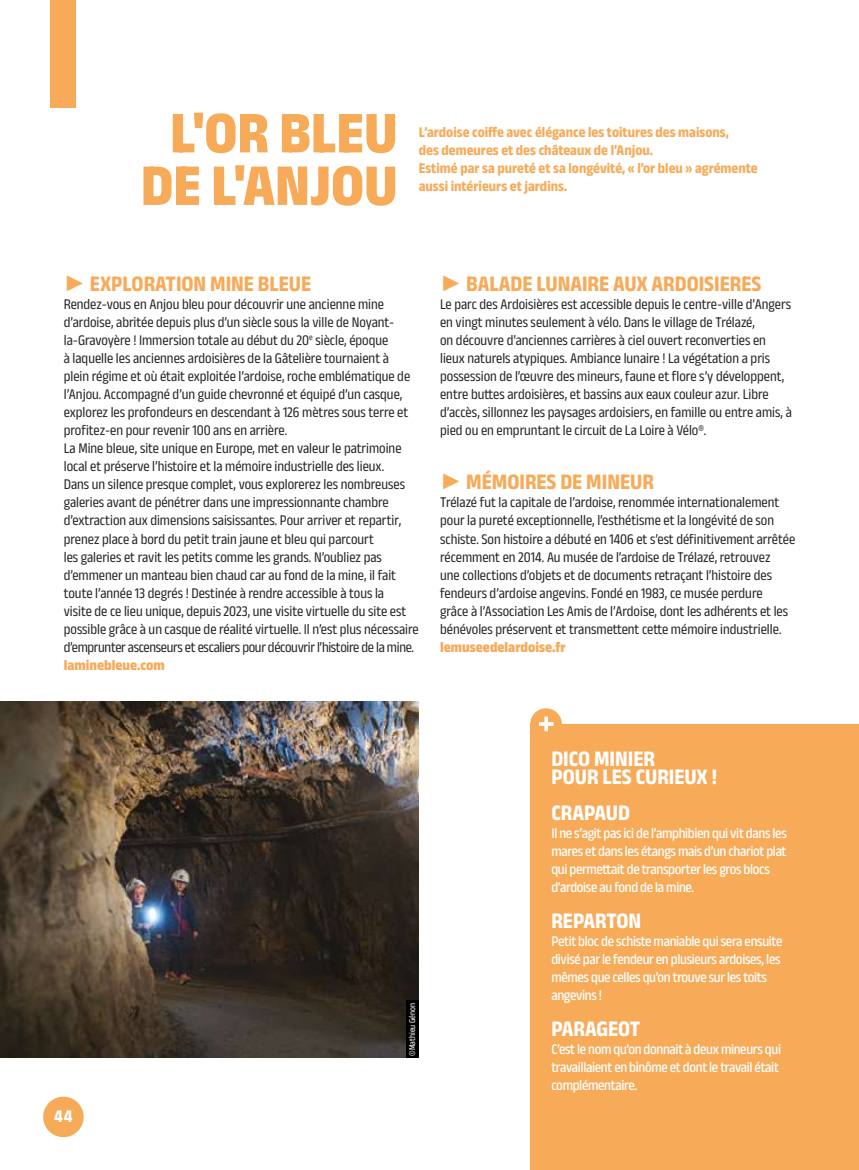
<style>
.page{position:relative;width:859px;height:1170px;background:#fff}
.page>*{position:absolute;margin:0;border:0;box-sizing:border-box;transform-origin:0 0}
.t1{font:800 semi-condensed 60px/52.5px "Anek Latin";color:#f7ab59;text-align:center}
.t2{font:700 semi-condensed 22.5px "Anek Latin";color:#f7ab59}
.t3{font:700 semi-condensed 22.5px/18px "Anek Latin";color:#fff}
.t4{font:700 semi-condensed 18px "Anek Latin";color:#fff}
.t5{font:semi-condensed 15px/18px "Anek Latin";color:#282827}
.t6{font:500 semi-condensed 15px/18px "Anek Latin";letter-spacing:-.02em;color:#fff}
.t7{font:700 semi-condensed 15px/18px "Anek Latin";color:#f7ab59}
.t8{font:800 semi-condensed 15px "Anek Latin";color:#f7ab59}
.t9{font:semi-condensed 9px "Anek Latin";color:#fff}
.s1{font-family:"Century Gothic";font-stretch:normal}
</style>
<div class="page">
<div style="left:51px;top:0;width:25px;height:107px;background:#f7ab59"></div>
<div style="left:43px;top:1096px;width:41px;height:40px;background:#f7ab59;border-radius:50%"></div>
<div style="left:530px;top:724px;width:329px;height:445px;background:#f7ab59"></div>
<div style="left:530px;top:708px;width:32px;height:32px;background:#f7ab59;border-radius:50%"></div>
<svg style="left:539px;top:716px;width:14px;height:15px"></svg>
<img style="left:0;top:701px;width:419px;height:356px">
<div style="left:406px;top:1000px;width:13px;height:57px;background:#000"></div>
<h1 class="t1" style="left:141px;top:103px;width:258px">L'OR BLEU<br>DE L'ANJOU</h1>
<p class="t7" style="left:419px;top:123px;width:340px">L’ardoise coiffe avec élégance les toitures des maisons,<br>des demeures et des châteaux de l’Anjou.<br>Estimé par sa pureté et sa longévité, « l’or bleu » agrémente aussi intérieurs et jardins.</p>
<h2 class="t2" style="left:64px;top:269px;width:249px"><span class="s1">►</span> EXPLORATION MINE BLEUE</h2>
<p class="t5" style="left:64px;top:294px;width:356px">Rendez-vous en Anjou bleu pour découvrir une ancienne mine d’ardoise, abritée depuis plus d’un siècle sous la ville de Noyant&shy;la-Gravoyère ! Immersion totale au début du 20<sup>e</sup> siècle, époque<br>à laquelle les anciennes ardoisières de la Gâtelière tournaient à<br>plein régime et où était exploitée l’ardoise, roche emblématique de l’Anjou. Accompagné d’un guide chevronné et équipé d’un casque, explorez les profondeurs en descendant à 126 mètres sous terre et profitez-en pour revenir 100 ans en arrière.<br>La Mine bleue, site unique en Europe, met en valeur le patrimoine local et préserve l’histoire et la mémoire industrielle des lieux.<br>Dans un silence presque complet, vous explorerez les nombreuses galeries avant de pénétrer dans une impressionnante chambre d’extraction aux dimensions saisissantes. Pour arriver et repartir, prenez place à bord du petit train jaune et bleu qui parcourt<br>les galeries et ravit les petits comme les grands. N’oubliez pas d’emmener un manteau bien chaud car au fond de la mine, il fait toute l’année 13 degrés ! Destinée à rendre accessible à tous la<br>visite de ce lieu unique, depuis 2023, une visite virtuelle du site est possible grâce à un casque de réalité virtuelle. Il n’est plus nécessaire d’emprunter ascenseurs et escaliers pour découvrir l’histoire de la mine.</p>
<p class="t8" style="left:64px;top:654px;width:102px">laminebleue.com</p>
<h2 class="t2" style="left:440px;top:269px;width:323px"><span class="s1">►</span> BALADE LUNAIRE AUX ARDOISIERES</h2>
<p class="t5" style="left:440px;top:294px;width:353px">Le parc des Ardoisières est accessible depuis le centre-ville d’Angers en vingt minutes seulement à vélo. Dans le village de Trélazé,<br>on découvre d’anciennes carrières à ciel ouvert reconverties en lieux naturels atypiques. Ambiance lunaire ! La végétation a pris possession de l’œuvre des mineurs, faune et flore s’y développent, entre buttes ardoisières, et bassins aux eaux couleur azur. Libre d’accès, sillonnez les paysages ardoisiers, en famille ou entre amis, à pied ou en empruntant le circuit de La Loire à Vélo®.</p>
<h2 class="t2" style="left:440px;top:467px;width:215px"><span class="s1">►</span> MÉMOIRES DE MINEUR</h2>
<p class="t5" style="left:440px;top:492px;width:357px">Trélazé fut la capitale de l’ardoise, renommée internationalement pour la pureté exceptionnelle, l’esthétisme et la longévité de son schiste. Son histoire a débuté en 1406 et s’est définitivement arrêtée récemment en 2014. Au musée de l’ardoise de Trélazé, retrouvez<br>une collections d’objets et de documents retraçant l’histoire des fendeurs d’ardoise angevins. Fondé en 1983, ce musée perdure<br>grâce à l’Association Les Amis de l’Ardoise, dont les adhérents et les bénévoles préservent et transmettent cette mémoire industrielle.</p>
<p class="t8" style="left:440px;top:636px;width:127px">lemuseedelardoise.fr</p>
<p class="t4" style="left:54px;top:1103px;width:20px">44</p>
<p class="t9" style="left:406px;top:1055px;width:54px;rotate:-90deg">©Mathieu Génon</p>
<h2 class="t3" style="left:551px;top:748px;width:167px">DICO MINIER<br>POUR LES CURIEUX !</h2>
<h2 class="t3" style="left:551px;top:802px;width:80px">CRAPAUD</h2>
<p class="t6" style="left:551px;top:823px;width:237px">Il ne s’agit pas ici de l’amphibien qui vit dans les mares et dans les étangs mais d’un chariot plat qui permettait de transporter les gros blocs d’ardoise au fond de la mine.</p>
<h2 class="t3" style="left:551px;top:910px;width:91px">REPARTON</h2>
<p class="t6" style="left:551px;top:931px;width:233px">Petit bloc de schiste maniable qui sera ensuite divisé par le fendeur en plusieurs ardoises, les mêmes que celles qu’on trouve sur les toits angevins !</p>
<h2 class="t3" style="left:551px;top:1018px;width:90px">PARAGEOT</h2>
<p class="t6" style="left:551px;top:1039px;width:231px">C’est le nom qu’on donnait à deux mineurs qui travaillaient en binôme et dont le travail était complémentaire.</p>
</div>
